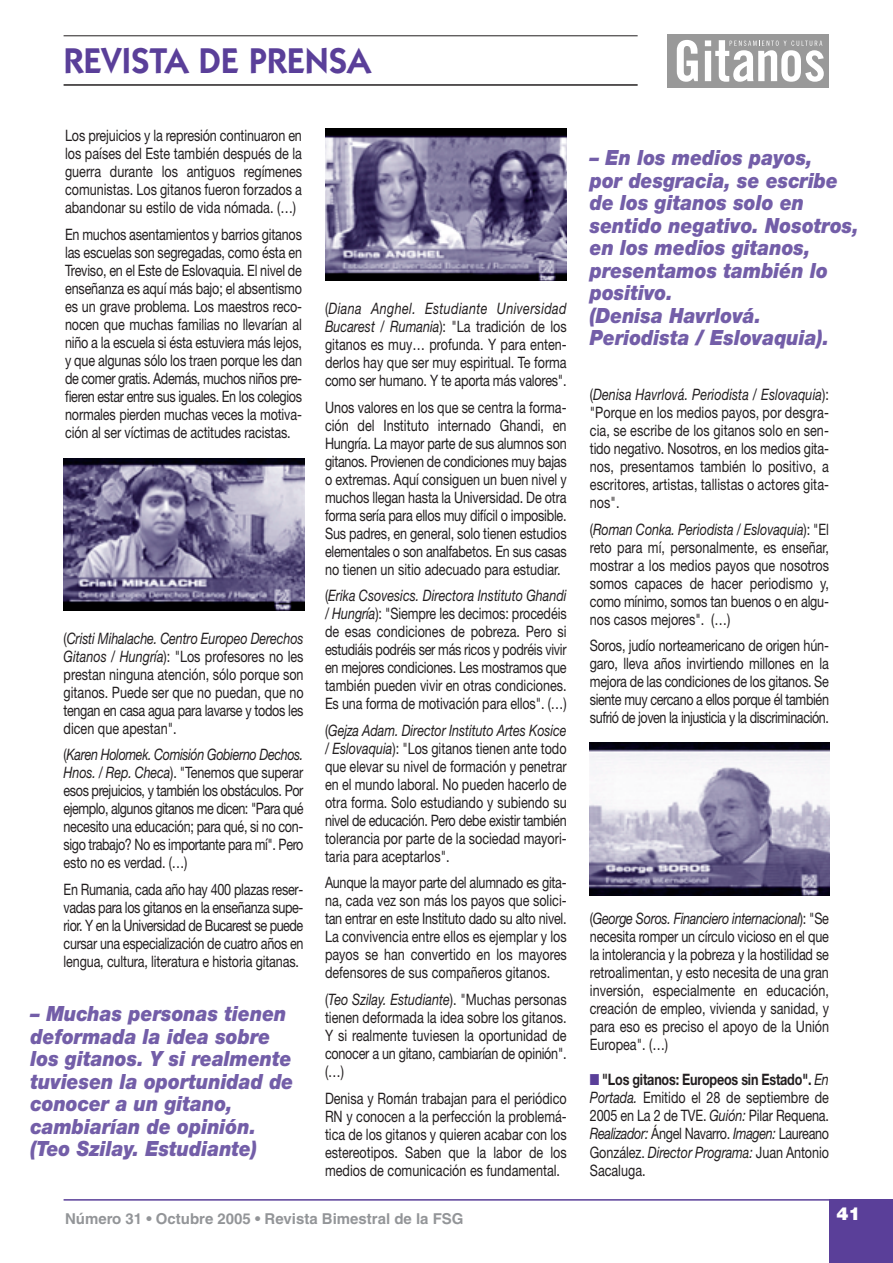
<style>
.page{position:relative;width:893px;height:1263px;background:#fff}
.page>*{position:absolute;margin:0;border:0;box-sizing:border-box;transform-origin:0 0}
.t1{font:600 36px "Itc Kabel";color:#5a3f99}
.t2{font:italic 900 21px/22.5px "Helvetica Neue";color:#735ea8;scale:.9 1}
.t3{font:900 18px "Helvetica Neue";color:#fff}
.t4{font:15.75px/18px "Helvetica Neue";letter-spacing:-.005em;color:#231f20;text-align:justify;scale:.8 1}
.t5{font:700 15px "Helvetica";color:#939598}
.s1{font-style:italic}
.s2{color:#5a3f99}
.s3{font-weight:700}
</style>
<div class="page">
<div style="left:667px;top:34px;width:162px;height:54px;background:#999"></div>
<svg style="left:677px;top:40px;width:21px;height:42px"></svg>
<svg style="left:705px;top:40px;width:119px;height:42px"></svg>
<hr style="left:64px;top:84px;width:574px;height:2px;background:#231f20">
<hr style="left:64px;top:36px;width:574px;height:1px;background:#231f20">
<hr style="left:64px;top:1199px;width:829px;height:1px;background:#5a3f99">
<div style="left:829px;top:1200px;width:64px;height:63px;background:#5a3f99"></div>
<img style="left:590px;top:743px;width:240px;height:152px">
<img style="left:325px;top:128px;width:242px;height:153px">
<img style="left:64px;top:458px;width:241px;height:152px">
<h1 class="t1" style="left:64px;top:48px;width:309px">REVISTA DE PRENSA</h1>
<p class="t4" style="left:65px;top:128px;width:298px">Los prejuicios y la represión continuaron en los países del Este también después de la guerra durante los antiguos regímenes comunistas. Los gitanos fueron forzados a abandonar su estilo de vida nómada. (…)</p>
<p class="t4" style="left:65px;top:226px;width:298px">En muchos asentamientos y barrios gitanos las escuelas son segregadas, como ésta en Treviso, en el Este de Eslovaquia. El nivel de enseñanza es aquí más bajo; el absentismo es un grave problema. Los maestros reco&shy;nocen que muchas familias no llevarían al niño a la escuela si ésta estuviera más lejos, y que algunas sólo los traen porque les dan de comer gratis. Además, muchos niños pre&shy;fieren estar entre sus iguales. En los colegios normales pierden muchas veces la motiva&shy;ción al ser víctimas de actitudes racistas.</p>
<p class="t4" style="left:325px;top:301px;width:304px">(<span class="s1">Diana Anghel. Estudiante Universidad Bucarest / Rumania</span>): "La tradición de los gitanos es muy… profunda. Y para enten&shy;derlos hay que ser muy espiritual. Te forma como ser humano. Y te aporta más valores".</p>
<p class="t4" style="left:325px;top:400px;width:304px">Unos valores en los que se centra la forma&shy;ción del Instituto internado Ghandi, en Hungría. La mayor parte de sus alumnos son gitanos. Provienen de condiciones muy bajas o extremas. Aquí consiguen un buen nivel y muchos llegan hasta la Universidad. De otra forma sería para ellos muy difícil o imposible.<br>Sus padres, en general, solo tienen estudios elementales o son analfabetos. En sus casas no tienen un sitio adecuado para estudiar.</p>
<p class="t4" style="left:325px;top:588px;width:304px">(<span class="s1">Erika Csovesics. Directora Instituto Ghandi / Hungría</span>): "Siempre les decimos: procedéis de esas condiciones de pobreza. Pero si estudiáis podréis ser más ricos y podréis vivir en mejores condiciones. Les mostramos que también pueden vivir en otras condiciones.<br>Es una forma de motivación para ellos". (…)</p>
<p class="t4" style="left:325px;top:723px;width:304px">(<span class="s1">Gejza Adam. Director Instituto Artes Kosice / Eslovaquia</span>): "Los gitanos tienen ante todo que elevar su nivel de formación y penetrar en el mundo laboral. No pueden hacerlo de otra forma. Solo estudiando y subiendo su nivel de educación. Pero debe existir también tolerancia por parte de la sociedad mayori&shy;taria para aceptarlos".</p>
<p class="t4" style="left:325px;top:875px;width:304px">Aunque la mayor parte del alumnado es gita&shy;na, cada vez son más los payos que solici&shy;tan entrar en este Instituto dado su alto nivel.<br>La convivencia entre ellos es ejemplar y los payos se han convertido en los mayores defensores de sus compañeros gitanos.</p>
<p class="t4" style="left:325px;top:992px;width:304px">(<span class="s1">Teo Szilay. Estudiante</span>). "Muchas personas tienen deformada la idea sobre los gitanos.<br>Y si realmente tuviesen la oportunidad de conocer a un gitano, cambiarían de opinión". (…)</p>
<p class="t4" style="left:325px;top:1090px;width:304px">Denisa y Román trabajan para el periódico RN y conocen a la perfección la problemá&shy;tica de los gitanos y quieren acabar con los estereotipos. Saben que la labor de los medios de comunicación es fundamental.</p>
<p class="t5" style="left:65px;top:1213px;width:400px">Número 31 • Octubre 2005 • Revista Bimestral de la FSG</p>
<p class="t4" style="left:64px;top:631px;width:302px">(<span class="s1">Cristi Mihalache. Centro Europeo Derechos Gitanos / Hungría</span>): "Los profesores no les prestan ninguna atención, sólo porque son gitanos. Puede ser que no puedan, que no tengan en casa agua para lavarse y todos les dicen que apestan".</p>
<p class="t4" style="left:64px;top:747px;width:301px">(<span class="s1">Karen Holomek. Comisión Gobierno Dechos.<br>Hnos. / Rep. Checa</span>). "Tenemos que superar esos prejuicios, y también los obstáculos. Por ejemplo, algunos gitanos me dicen: "Para qué necesito una educación; para qué, si no con&shy;sigo trabajo? No es importante para mí". Pero esto no es verdad. (…)</p>
<p class="t4" style="left:64px;top:882px;width:301px">En Rumania, cada año hay 400 plazas reser&shy;vadas para los gitanos en la enseñanza supe&shy;rior. Y en la Universidad de Bucarest se puede cursar una especialización de cuatro años en lengua, cultura, literatura e historia gitanas.</p>
<h2 class="t2" style="left:31px;top:1004px;width:294px">– Muchas personas tienen deformada la idea sobre los gitanos. Y si realmente tuviesen la oportunidad de conocer a un gitano, cambiarían de opinión. (Teo Szilay. Estudiante)</h2>
<h2 class="t2" style="left:590px;top:148px;width:300px">– En los medios payos,<br>por desgracia, se escribe de los gitanos solo en sentido negativo. Nosotros, en los medios gitanos, presentamos también lo positivo.<br>(Denisa Havrlová.<br>Periodista / Eslovaquia).</h2>
<p class="t4" style="left:590px;top:387px;width:301px">(<span class="s1">Denisa Havrlová. Periodista / Eslovaquia</span>): "Porque en los medios payos, por desgra&shy;cia, se escribe de los gitanos solo en sen&shy;tido negativo. Nosotros, en los medios gita&shy;nos, presentamos también lo positivo, a escritores, artistas, tallistas o actores gita&shy;nos".</p>
<p class="t4" style="left:590px;top:522px;width:301px">(<span class="s1">Roman Conka. Periodista / Eslovaquia</span>): "El reto para mí, personalmente, es enseñar, mostrar a los medios payos que nosotros somos capaces de hacer periodismo y, como mínimo, somos tan buenos o en algu&shy;nos casos mejores". (…)</p>
<p class="t4" style="left:590px;top:638px;width:300px">Soros, judío norteamericano de origen hún&shy;garo, lleva años invirtiendo millones en la mejora de las condiciones de los gitanos. Se siente muy cercano a ellos porque él también sufrió de joven la injusticia y la discriminación.</p>
<p class="t4" style="left:590px;top:911px;width:301px">(<span class="s1">George Soros. Financiero internacional</span>): "Se necesita romper un círculo vicioso en el que la intolerancia y la pobreza y la hostilidad se retroalimentan, y esto necesita de una gran inversión, especialmente en educación, creación de empleo, vivienda y sanidad, y para eso es preciso el apoyo de la Unión Europea". (…)</p>
<p class="t4" style="left:590px;top:1072px;width:301px"><span class="s2">■</span> <span class="s3">"Los gitanos: Europeos sin Estado".</span> <span class="s1">En Portada.</span> Emitido el 28 de septiembre de 2005 en La 2 de TVE. <span class="s1">Guión:</span> Pilar Requena.<br><span class="s1">Realizador:</span> Ángel Navarro. <span class="s1">Imagen:</span> Laureano González. <span class="s1">Director Programa:</span> Juan Antonio Sacaluga.</p>
<p class="t3" style="left:836px;top:1207px;width:26px">41</p>
</div>
